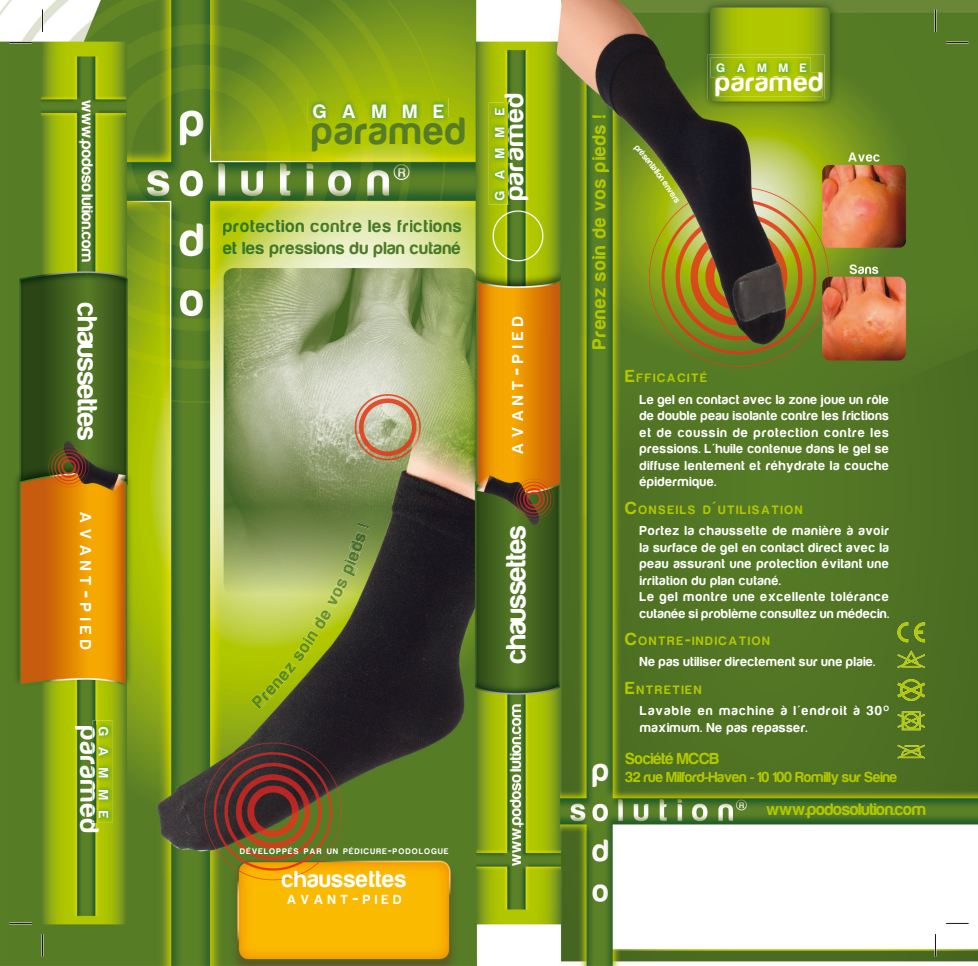
<style>
.page{position:relative;width:978px;height:966px;background:#fff}
.page>*{position:absolute;margin:0;border:0;box-sizing:border-box;transform-origin:0 0}
.t1{font:39.6px "Harabara";letter-spacing:.06em;color:#567c26}
.t2{font:28.8px "Harabara";letter-spacing:-.01em;color:#fff}
.t3{font:27.75px "Harabara";letter-spacing:.06em;color:#fffffe}
.t4{font:27.6px "Harabara";letter-spacing:.055em;color:#fffffe}
.t5{font:24px "Harabara";letter-spacing:.04em;color:#fff}
.t6{font:19.95px "Harabara";letter-spacing:.83em;color:#fff}
.t7{font:19.5px "Harabara";letter-spacing:.06em;color:#b1c800}
.t8{font:18px/21.6px "Harabara";letter-spacing:.07em;color:#457928}
.t9{font:17.4px "Harabara";color:#b1c800}
.t10{font:16.5px "Harabara";color:#b1c800}
.t11{font:16.35px "Harabara";letter-spacing:.345em;color:#fff}
.t12{font:15px "Harabara";color:#b1c800}
.t13{font:13.95px "Harabara";letter-spacing:.83em;color:#fff}
.t14{font:13.65px "Harabara";letter-spacing:.345em;color:#fff}
.t15{font:13.5px/16.5px "Harabara";letter-spacing:.065em;color:#fff;text-align:justify}
.t16{font:13.5px/16.5px "Harabara";letter-spacing:.115em;color:#fff}
.t17{font:12.6px "Harabara";letter-spacing:.155em;color:#b1c800}
.t18{font:12.6px "Harabara";letter-spacing:.97em;color:#fff}
.t19{font:8.4px "Harabara";letter-spacing:.155em;color:#fff}
.s1{font-size:23.4px}
.s2{color:#fff}
.s3{color:#2f752a}
.s4{color:#31762a}
.s5{color:#34762a}
.s6{color:#37772a}
.s7{color:#3c7729}
.s8{color:#477928}
.s9{color:#487a28}
.s10{color:#447928}
.s11{color:#427829}
.s12{color:#3d7829}
.s13{color:#32762a}
.s14{color:#3a7729}
.s15{color:#497a28}
.s16{color:#4b7a27}
.s17{color:#4d7b27}
.s18{color:#4e7b27}
.s19{color:#407829}
.s20{color:#fefefd}
.s21{color:#fcfcf3}
.s22{color:#fafbf3}
.s23{font-size:12px}
.s24{font-size:19.5px}
.s25{color:#fefefb}
.s26{color:#f2f5dd}
.s27{font-size:18px}
</style>
<div class="page">
<img style="left:0;top:0;width:978px;height:965px">
<img style="left:223px;top:220px;width:238px;height:16px">
<img style="left:223px;top:241px;width:237px;height:16px">
<img style="left:897px;top:650px;width:28px;height:18px">
<img style="left:897px;top:679px;width:28px;height:21px">
<img style="left:897px;top:711px;width:28px;height:19px">
<img style="left:897px;top:744px;width:28px;height:14px">
<img style="left:897px;top:622px;width:11px;height:20px">
<img style="left:914px;top:622px;width:11px;height:20px">
<img style="left:307px;top:98px;width:142px;height:25px">
<img style="left:312px;top:117px;width:137px;height:6px">
<img style="left:708px;top:55px;width:117px;height:44px">
<img style="left:716px;top:72px;width:106px;height:24px">
<img style="left:711px;top:58px;width:100px;height:19px">
<img style="left:716px;top:72px;width:95px;height:5px">
<img style="left:489px;top:102px;width:20px;height:102px">
<img style="left:504px;top:102px;width:5px;height:98px">
<img style="left:93px;top:720px;width:20px;height:101px">
<img style="left:93px;top:725px;width:6px;height:96px">
<hr style="left:9px;top:922px;width:23px;height:2px;background:#fff">
<hr style="left:946px;top:922px;width:23px;height:2px;background:#fff">
<hr style="left:934px;top:9px;width:2px;height:23px;background:#fff">
<hr style="left:934px;top:933px;width:2px;height:23px;background:#fff">
<svg style="left:9px;top:42px;width:23px;height:1px"></svg>
<svg style="left:946px;top:42px;width:23px;height:1px"></svg>
<svg style="left:9px;top:922px;width:23px;height:1px"></svg>
<svg style="left:946px;top:922px;width:22px;height:1px"></svg>
<svg style="left:42px;top:9px;width:1px;height:23px"></svg>
<svg style="left:42px;top:933px;width:1px;height:23px"></svg>
<svg style="left:935px;top:9px;width:1px;height:23px"></svg>
<svg style="left:935px;top:934px;width:1px;height:22px"></svg>
<svg style="left:251px;top:522px;width:118px;height:187px;background:#899640"></svg>
<svg style="left:633px;top:145px;width:46px;height:59px;background:#75891b"></svg>
<h2 class="t2" style="left:102px;top:303px;width:140px;rotate:90deg">chaussettes</h2>
<p class="t11" style="left:94px;top:512px;width:139px;rotate:90deg">AVANT<span class="s1">-</span>PIED</p>
<h3 class="t4" style="left:104px;top:725px;width:109px;rotate:90deg">pa<span class="s2">r</span>amed</h3>
<p class="t13" style="left:111px;top:726px;width:93px;rotate:90deg">GAMME</p>
<h3 class="t6" style="left:313px;top:101px;width:132px">GAMME</h3>
<h1 class="t1" style="left:312px;top:110px;width:155px">paramed</h1>
<h3 class="t8" style="left:223px;top:216px;width:240px"><span class="s3">pro</span><span class="s4">t</span><span class="s5">e</span><span class="s6">cti</span><span class="s7">on</span> con<span class="s8">tr</span><span class="s9">e</span> <span class="s8">le</span><span class="s9">s fr</span>ic<span class="s10">ti</span><span class="s11">on</span><span class="s12">s </span><span class="s3">et</span> <span class="s13">l</span><span class="s5">e</span><span class="s14">s</span> <span class="s11">p</span>re<span class="s8">s</span><span class="s15">s</span><span class="s8">io</span><span class="s16">ns</span> <span class="s17">d</span><span class="s18">u</span> <span class="s17">pl</span><span class="s18">an</span> <span class="s16">c</span><span class="s9">ut</span><span class="s10">an</span><span class="s19">é</span></h3>
<h3 class="t4" style="left:500px;top:200px;width:109px;rotate:-90deg"><span class="s20">pa</span>r<span class="s21">a</span>m<span class="s22">e</span>d</h3>
<p class="t13" style="left:493px;top:200px;width:93px;rotate:-90deg">GAMME</p>
<p class="t11" style="left:509px;top:454px;width:139px;rotate:-90deg">AVANT<span class="s1">-</span>PIED</p>
<h2 class="t2" style="left:501px;top:662px;width:140px;rotate:-90deg">chaussettes</h2>
<p class="t19" style="left:240px;top:846px;width:210px">DÉVELOPPÉS PAR UN PÉDICURE<span class="s23">-</span>PODOLOGUE</p>
<h3 class="t5" style="left:282px;top:866px;width:126px">chaussettes</h3>
<p class="t14" style="left:287px;top:891px;width:116px">AVANT<span class="s24">-</span>PIED</p>
<h3 class="t7" style="left:589px;top:348px;width:235px;rotate:-90deg">Prenez soin de vos pieds !</h3>
<p class="t18" style="left:717px;top:62px;width:91px">GAMME</p>
<h3 class="t3" style="left:716px;top:67px;width:109px"><span class="s20">pa</span>r<span class="s25">a</span>me<span class="s26">d</span></h3>
<p class="t17" style="left:625px;top:371px;width:83px"><span class="s27">E</span>FFICACITÉ</p>
<p class="t15" style="left:640px;top:391px;width:251px">Le gel en contact avec la zone joue un rôle de double peau isolante contre les frictions et de coussin de protection contre les pressions. L'huile contenue dans le gel se diffuse lentement et réhydrate la couche épidermique.</p>
<p class="t17" style="left:625px;top:503px;width:179px"><span class="s27">C</span>ONSEILS D<span class="s27">'</span>UTILISATION</p>
<p class="t15" style="left:640px;top:522px;width:251px;text-align:left">Portez la chaussette de manière à avoir la surface de gel en contact direct avec la peau assurant une protection évitant une irritation du plan cutané.<br>Le gel montre une excellente tolérance cutanée si problème consultez un médecin.</p>
<p class="t17" style="left:625px;top:634px;width:146px"><span class="s27">C</span>ONTRE<span class="s27">-</span>INDICATION</p>
<p class="t15" style="left:640px;top:653px;width:237px">Ne pas utiliser directement sur une plaie.</p>
<p class="t17" style="left:625px;top:683px;width:77px"><span class="s27">E</span>NTRETIEN</p>
<p class="t16" style="left:640px;top:702px;width:250px">Lavable en machine à l'endroit à 30<sup>O </sup>maximum. Ne pas repasser.</p>
<p class="t10" style="left:625px;top:749px;width:95px">Société MCCB</p>
<p class="t12" style="left:625px;top:768px;width:273px">32 rue Milford-Haven - 10 100 Romilly sur Seine</p>
<p class="t9" style="left:766px;top:799px;width:161px">www.podosolution.com</p>
</div>
